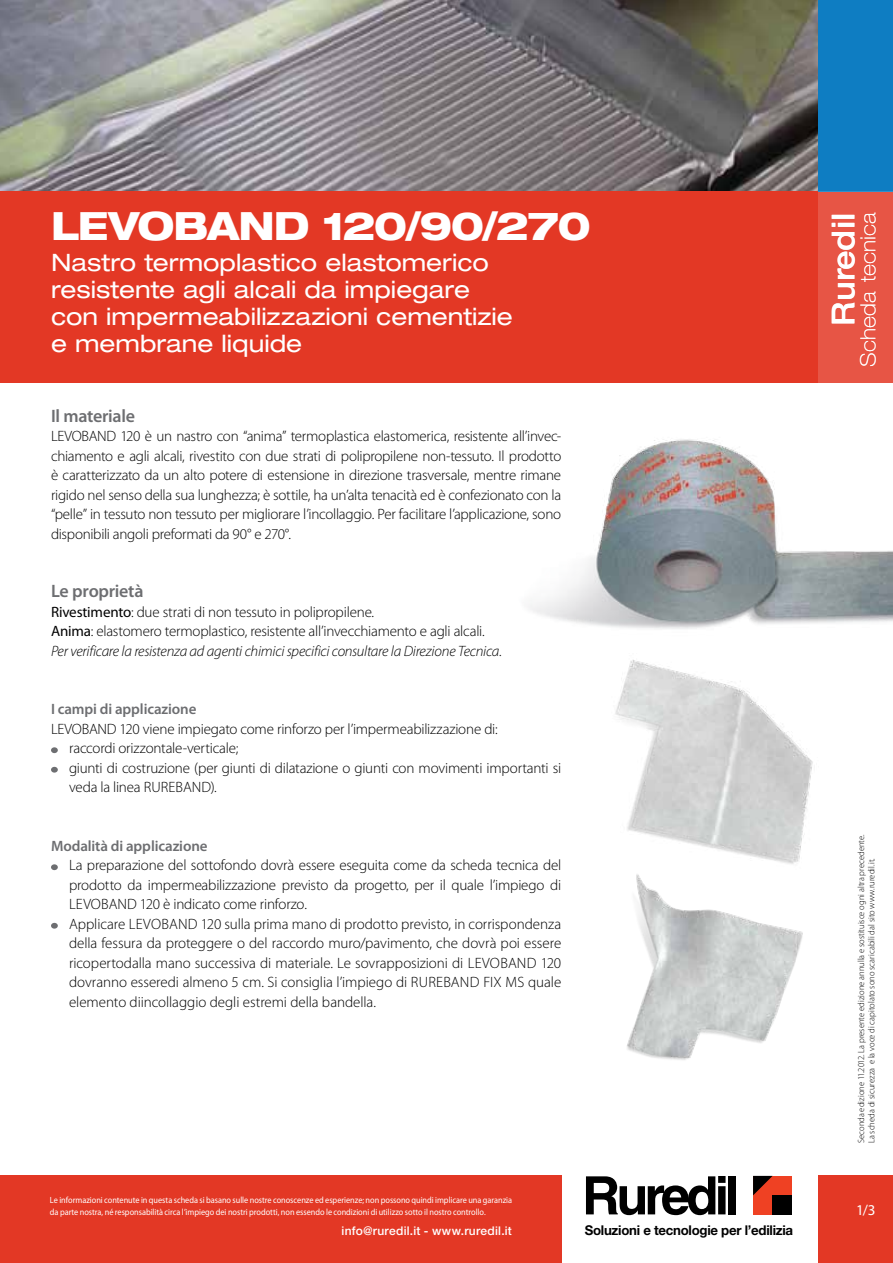
<style>
.page{position:relative;width:893px;height:1263px;background:#fff}
.page>*{position:absolute;margin:0;border:0;box-sizing:border-box;transform-origin:0 0}
.t1{font:800 expanded 39px "Helvetica Neue LT Std";letter-spacing:-.03em;color:#fff;scale:.95 1}
.t2{font:500 31.5px "Helvetica Neue LT Std";color:#fff;scale:1.1 1}
.t3{font:expanded 24px/27px "Helvetica Neue LT Std";color:#fff}
.t4{font:100 21px "Helvetica Neue LT Std";color:#fff;scale:1.1 1}
.t5{font:600 18px "Myriad Pro";letter-spacing:-.015em;color:#6d6e71}
.t6{font:300 15px/19.5px "Myriad Pro";letter-spacing:-.01em;color:#000}
.t7{font:600 15px "Myriad Pro";letter-spacing:-.01em;color:#6d6e71}
.t8{font:15px "Myriad Pro";color:#fff}
.t9{font:700 13.5px "Helvetica Neue LT Std";letter-spacing:-.02em;color:#000}
.t10{font:500 12px "Helvetica Neue LT Std";letter-spacing:.02em;color:#fff}
.t11{font:9px/12px "Myriad Pro";letter-spacing:-.005em;color:#fff;scale:.92 1}
.t12{font:300 9px/10.5px "Myriad Pro";letter-spacing:.005em;color:#000;scale:.95 1}
.s1{font-weight:400}
.s2{font-style:italic}
</style>
<div class="page">
<div style="left:51px;top:747px;width:7px;height:6px;background:#6d6e71;border-radius:50%"></div>
<div style="left:51px;top:767px;width:7px;height:6px;background:#6d6e71;border-radius:50%"></div>
<div style="left:51px;top:864px;width:7px;height:6px;background:#6d6e71;border-radius:50%"></div>
<div style="left:51px;top:923px;width:7px;height:6px;background:#6d6e71;border-radius:50%"></div>
<img style="left:0;top:0;width:819px;height:191px">
<div style="left:0;top:191px;width:893px;height:192px;background:#e33825"></div>
<div style="left:819px;top:0;width:74px;height:191px;background:#0e7dc2"></div>
<div style="left:819px;top:191px;width:74px;height:192px;background:#e75545"></div>
<div style="left:0;top:1176px;width:561px;height:87px;background:#e33825"></div>
<div style="left:819px;top:1176px;width:74px;height:87px;background:#e33825"></div>
<div style="left:753px;top:1176px;width:39px;height:38px;background:#ef4123"></div>
<div style="left:773px;top:1195px;width:19px;height:19px;background:#000"></div>
<svg style="left:753px;top:1176px;width:20px;height:19px"></svg>
<svg style="left:586px;top:1176px;width:139px;height:39px"></svg>
<div style="left:729px;top:1176px;width:7px;height:38px;background:#000"></div>
<img style="left:528px;top:439px;width:365px;height:190px">
<img style="left:615px;top:660px;width:198px;height:204px">
<img style="left:627px;top:874px;width:176px;height:186px">
<h1 class="t1" style="left:51px;top:201px;width:569px">LEVOBAND 120/90/270</h1>
<h3 class="t3" style="left:51px;top:249px;width:463px">Nastro termoplastico elastomerico resistente agli alcali da impiegare con impermeabilizzazioni cementizie e membrane liquide</h3>
<p class="t5" style="left:51px;top:406px;width:86px">Il materiale</p>
<p class="t6" style="left:51px;top:427px;width:512px;text-align:justify">LEVOBAND 120 è un nastro con “anima” termoplastica elastomerica, resistente all’invec&shy;chiamento e agli alcali, rivestito con due strati di polipropilene non-tessuto. Il prodotto è caratterizzato da un alto potere di estensione in direzione trasversale, mentre rimane rigido nel senso della sua lunghezza; è sottile, ha un’alta tenacità ed è confezionato con la “pelle” in tessuto non tessuto per migliorare l’incollaggio. Per facilitare l’applicazione, sono disponibili angoli preformati da 90° e 270°.</p>
<p class="t5" style="left:51px;top:581px;width:94px">Le proprietà</p>
<p class="t6" style="left:51px;top:602px;width:452px"><span class="s1">Rivestimento</span>: due strati di non tessuto in polipropilene.<br><span class="s1">Anima</span>: elastomero termoplastico, resistente all’invecchiamento e agli alcali.<br><span class="s2">Per verificare la resistenza ad agenti chimici specifici consultare la Direzione Tecnica.</span></p>
<p class="t7" style="left:51px;top:701px;width:147px">I campi di applicazione</p>
<p class="t6" style="left:69px;top:719px;width:494px;text-indent:-18px">LEVOBAND 120 viene impiegato come rinforzo per l’impermeabilizzazione di:<br>raccordi orizzontale-verticale;<br>giunti di costruzione (per giunti di dilatazione o giunti con movimenti importanti si veda la linea Rureband</p>
<p class="t6" style="left:211px;top:778px;width:7px">).</p>
<p class="t7" style="left:51px;top:837px;width:158px">Modalità di applicazione</p>
<p class="t6" style="left:69px;top:856px;width:494px">La preparazione del sottofondo dovrà essere eseguita come da scheda tecnica del prodotto da impermeabilizzazione previsto da progetto, per il quale l’impiego di LEVOBAND 120 è indicato come rinforzo.<br>Applicare LEVOBAND 120 sulla prima mano di prodotto previsto, in corrispondenza della fessura da proteggere o del raccordo muro/pavimento, che dovrà poi essere ricopertodalla mano successiva di materiale. Le sovrapposizioni di LEVOBAND 120 dovranno esseredi almeno 5 cm. Si consiglia l’impiego di Rureband</p>
<p class="t6" style="left:483px;top:973px;width:79px">Fix Ms quale</p>
<p class="t6" style="left:69px;top:992px;width:308px">elemento diincollaggio degli estremi della bandella.</p>
<p class="t11" style="left:50px;top:1194px;width:504px">Le informazioni contenute in questa scheda si basano sulle nostre conoscenze ed esperienze; non possono quindi implicare una garanzia da parte nostra, né responsabilità circa l’impiego dei nostri prodotti, non essendo le condizioni di utilizzo sotto il nostro controllo.</p>
<p class="t10" style="left:342px;top:1224px;width:172px">info@ruredil.it - www.ruredil.it</p>
<p class="t9" style="left:585px;top:1222px;width:210px">Soluzioni e tecnologie per l’edilizia</p>
<h2 class="t2" style="left:824px;top:326px;width:104px;rotate:-90deg">Ruredil</h2>
<h3 class="t4" style="left:856px;top:367px;width:142px;rotate:-90deg">Scheda tecnica</h3>
<p class="t12" style="left:856px;top:1143px;width:326px;rotate:-90deg">Seconda edizione 11.2012. La presente edizione annulla e sostituisce ogni altra precedente.<br>La scheda di sicurezza e la voce di capitolato sono scaricabili dal sito www.ruredil.it.</p>
<p class="t8" style="left:856px;top:1201px;width:21px">1/3</p>
</div>
